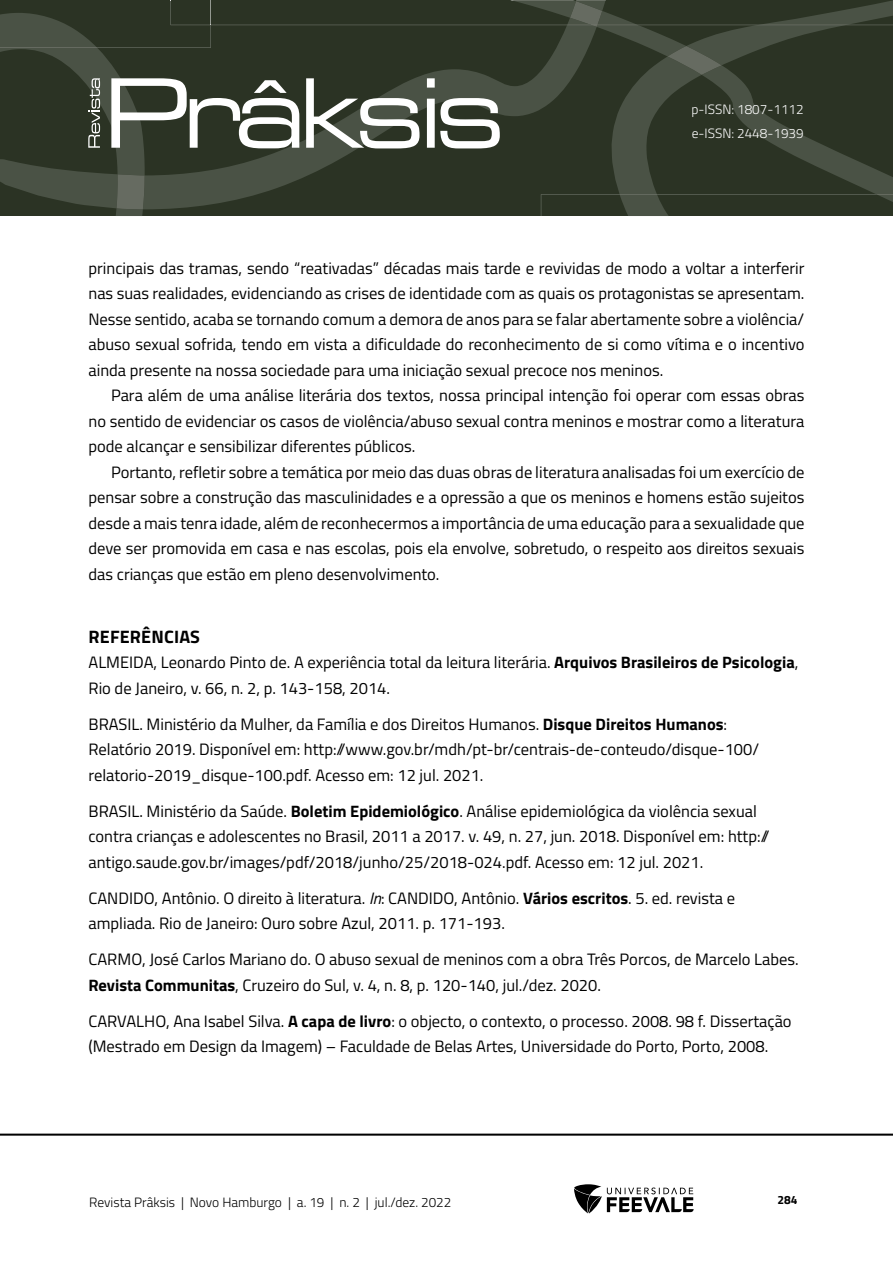
<style>
.page{position:relative;width:893px;height:1263px;background:#fff}
.page>*{position:absolute;margin:0;border:0;box-sizing:border-box;transform-origin:0 0}
.TITILO_1{font:700 18px "Titillium Web";letter-spacing:.01em;color:#000}
.Referências{font:16.5px/25.5px "Titillium Web";color:#000}
.Corpo_de_texto{font:16.5px/25.5px "Titillium Web";color:#000;text-align:justify}
.t1{font:300 13.5px "Titillium Web";color:#000}
.t2{font:300 13.5px/24px "Titillium Web";color:#fff}
.t3{font:700 12px "Titillium Web";color:#000}
.s1{font-weight:700}
.s2{font-style:italic}
</style>
<div class="page">
<hr style="left:0;top:1133px;width:893px;height:3px;background:#000">
<svg style="left:574px;top:1184px;width:120px;height:29px"></svg>
<svg style="left:0;top:0;width:893px;height:216px;background:#3c4436"></svg>
<p class="t2" style="left:691px;top:97px;width:114px">p-ISSN: 1807-1112 e-ISSN: 2448-1939</p>
<p class="Corpo_de_texto" style="left:88px;top:254px;width:717px">principais das tramas, sendo “reativadas” décadas mais tarde e revividas de modo a voltar a interferir nas suas realidades, evidenciando as crises de identidade com as quais os protagonistas se apresentam.<br>Nesse sentido, acaba se tornando comum a demora de anos para se falar abertamente sobre a violência/ abuso sexual sofrida, tendo em vista a dificuldade do reconhecimento de si como vítima e o incentivo ainda presente na nossa sociedade para uma iniciação sexual precoce nos meninos.</p>
<p class="Corpo_de_texto" style="left:88px;top:382px;width:717px;text-indent:22px">Para além de uma análise literária dos textos, nossa principal intenção foi operar com essas obras no sentido de evidenciar os casos de violência/abuso sexual contra meninos e mostrar como a literatura pode alcançar e sensibilizar diferentes públicos.</p>
<p class="Corpo_de_texto" style="left:88px;top:458px;width:717px;text-indent:22px">Portanto, refletir sobre a temática por meio das duas obras de literatura analisadas foi um exercício de pensar sobre a construção das masculinidades e a opressão a que os meninos e homens estão sujeitos desde a mais tenra idade, além de reconhecermos a importância de uma educação para a sexualidade que deve ser promovida em casa e nas escolas, pois ela envolve, sobretudo, o respeito aos direitos sexuais das crianças que estão em pleno desenvolvimento.</p>
<p class="TITILO_1" style="left:89px;top:623px;width:113px">REFERÊNCIAS</p>
<p class="Referências" style="left:88px;top:649px;width:711px">ALMEIDA, Leonardo Pinto de. A experiência total da leitura literária. <span class="s1">Arquivos Brasileiros de Psicologia</span>,<br>Rio de Janeiro, v. 66, n. 2, p. 143-158, 2014.</p>
<p class="Referências" style="left:88px;top:710px;width:672px">BRASIL. Ministério da Mulher, da Família e dos Direitos Humanos. <span class="s1">Disque Direitos Humanos</span>:<br>Relatório 2019. Disponível em: http://www.gov.br/mdh/pt-br/centrais-de-conteudo/disque-100/ relatorio-2019_disque-100.pdf. Acesso em: 12 jul. 2021.</p>
<p class="Referências" style="left:88px;top:797px;width:683px">BRASIL. Ministério da Saúde. <span class="s1">Boletim Epidemiológico</span>. Análise epidemiológica da violência sexual contra crianças e adolescentes no Brasil, 2011 a 2017. v. 49, n. 27, jun. 2018. Disponível em: http:// antigo.saude.gov.br/images/pdf/2018/junho/25/2018-024.pdf. Acesso em: 12 jul. 2021.</p>
<p class="Referências" style="left:88px;top:884px;width:648px">CANDIDO, Antônio. O direito à literatura. <span class="s2">In</span>: CANDIDO, Antônio. <span class="s1">Vários escritos</span>. 5. ed. revista e ampliada. Rio de Janeiro: Ouro sobre Azul, 2011. p. 171-193.</p>
<p class="Referências" style="left:88px;top:946px;width:712px">CARMO, José Carlos Mariano do. O abuso sexual de meninos com a obra Três Porcos, de Marcelo Labes.<br><span class="s1">Revista Communitas</span>, Cruzeiro do Sul, v. 4, n. 8, p. 120-140, jul./dez. 2020.</p>
<p class="Referências" style="left:88px;top:1007px;width:705px">CARVALHO, Ana Isabel Silva. <span class="s1">A capa de livro</span>: o objecto, o contexto, o processo. 2008. 98 f. Dissertação (Mestrado em Design da Imagem) – Faculdade de Belas Artes, Universidade do Porto, Porto, 2008.</p>
<p class="t1" style="left:89px;top:1192px;width:364px">Revista Prâksis | Novo Hamburgo | a. 19 | n. 2 | jul./dez. 2022</p>
<p class="t3" style="left:777px;top:1190px;width:22px">284</p>
</div>
